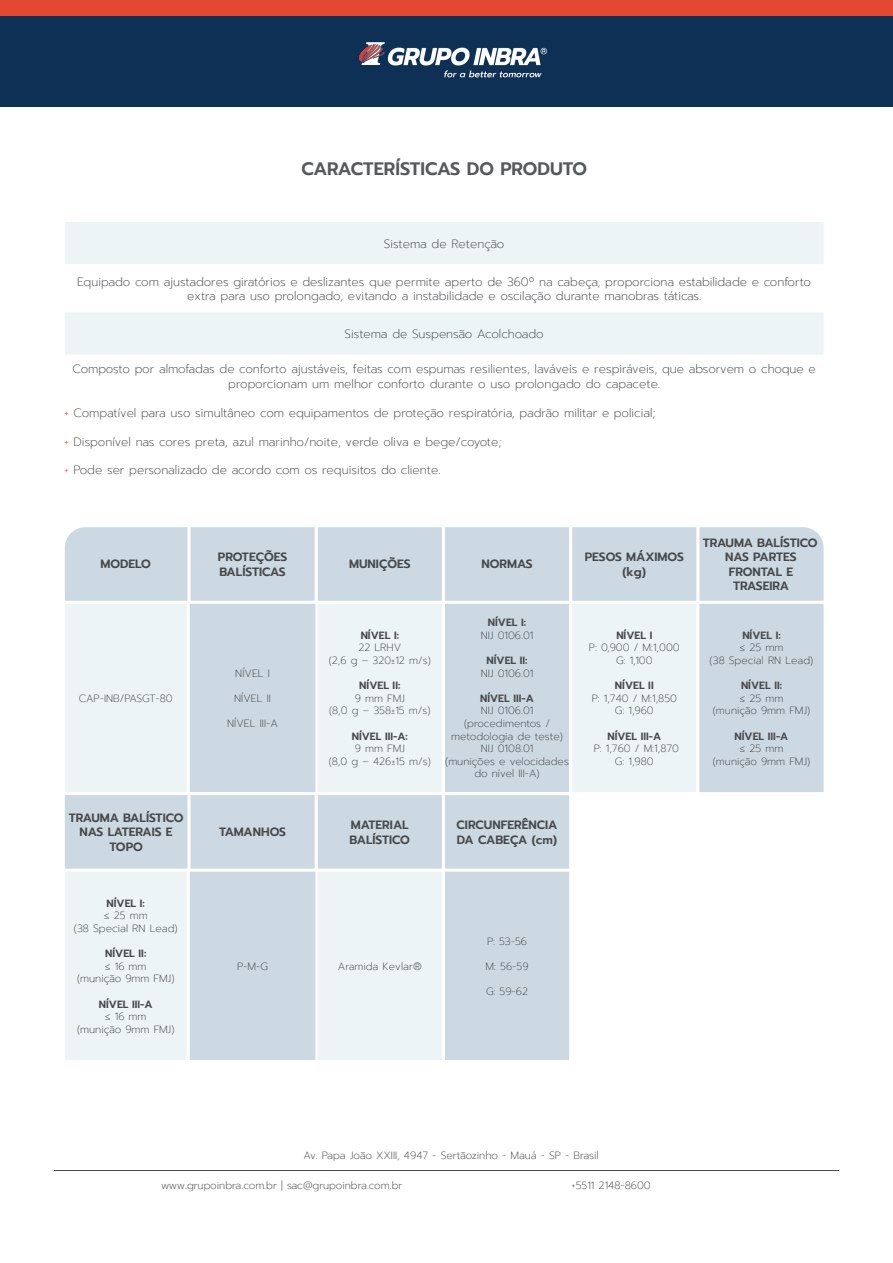
<style>
.page{position:relative;width:893px;height:1263px;background:#fff}
.page>*{position:absolute;margin:0;border:0;box-sizing:border-box;transform-origin:0 0}
.t1{font:600 18px "Prompt";color:#55595a}
.t2{font:200 12px/14.4px "Prompt";color:#47494c;text-align:center}
.t3{font:600 12px/14.4px "Prompt";color:#47494c;text-align:center}
.t4{font:600 12px/14.4px "Prompt";color:#46484a;text-align:center}
.t5{font:600 12px "Prompt";letter-spacing:-.025em;color:#46484a}
.t6{font:200 10.5px/12.6px "Prompt";color:#47494c;text-align:center}
.t7{font:600 10.5px "Prompt";color:#47494c}
.t8{font:200 10.5px "Prompt";letter-spacing:-.025em;color:#47494c}
.s1{color:#e54832}
.s2{color:#e44832}
</style>
<div class="page">
<div style="left:0;top:0;width:893px;height:107px;background:#0e3054"></div>
<img style="left:359px;top:43px;width:187px;height:35px">
<div style="left:0;top:1px;width:893px;height:15px;background:#e44832"></div>
<hr style="left:54px;top:1170px;width:785px;height:1px;background:#47494c">
<div style="left:65px;top:795px;width:504px;height:74px;background:#cdd9e2"></div>
<div style="left:65px;top:527px;width:759px;height:74px;background:#cdd9e2"></div>
<div style="left:189px;top:603px;width:127px;height:190px;background:#cdd9e2"></div>
<div style="left:188px;top:602px;width:129px;height:192px;border:2px solid #fff"></div>
<div style="left:189px;top:871px;width:127px;height:190px;background:#cdd9e2"></div>
<div style="left:188px;top:870px;width:129px;height:191px;border:2px solid #fff"></div>
<div style="left:317px;top:603px;width:126px;height:190px;background:#edf4f6"></div>
<div style="left:316px;top:602px;width:127px;height:192px;border:2px solid #fff"></div>
<div style="left:317px;top:871px;width:126px;height:190px;background:#edf4f6"></div>
<div style="left:316px;top:870px;width:127px;height:191px;border:2px solid #fff"></div>
<div style="left:64px;top:603px;width:123px;height:190px;background:#edf4f6"></div>
<div style="left:63px;top:602px;width:125px;height:192px;border:2px solid #fff"></div>
<div style="left:64px;top:871px;width:123px;height:190px;background:#edf4f6"></div>
<div style="left:63px;top:870px;width:125px;height:191px;border:2px solid #fff"></div>
<div style="left:444px;top:603px;width:126px;height:190px;background:#cdd9e2"></div>
<div style="left:443px;top:602px;width:128px;height:192px;border:2px solid #fff"></div>
<div style="left:444px;top:871px;width:126px;height:190px;background:#cdd9e2"></div>
<div style="left:443px;top:870px;width:128px;height:191px;border:2px solid #fff"></div>
<div style="left:699px;top:603px;width:125px;height:190px;background:#cdd9e2"></div>
<div style="left:698px;top:602px;width:127px;height:192px;border:2px solid #fff"></div>
<div style="left:571px;top:603px;width:126px;height:190px;background:#edf4f6"></div>
<div style="left:571px;top:602px;width:127px;height:192px;border:2px solid #fff"></div>
<div style="left:64px;top:221px;width:760px;height:44px;background:#edf4f6"></div>
<div style="left:63px;top:220px;width:762px;height:46px;border:2px solid #fff"></div>
<div style="left:64px;top:312px;width:760px;height:43px;background:#edf4f6"></div>
<p class="t1" style="left:301px;top:156px;width:287px">CARACTERÍSTICAS DO PRODUTO</p>
<p class="t2" style="left:384px;top:236px;width:122px">Sistema de Retenção</p>
<p class="t2" style="left:77px;top:274px;width:735px">Equipado com ajustadores giratórios e deslizantes que permite aperto de 360º na cabeça, proporciona estabilidade e conforto extra para uso prolongado, evitando a instabilidade e oscilação durante manobras táticas.</p>
<p class="t2" style="left:345px;top:327px;width:201px">Sistema de Suspensão Acolchoado</p>
<p class="t2" style="left:73px;top:362px;width:745px">Composto por almofadas de conforto ajustáveis, feitas com espumas resilientes, laváveis e respiráveis, que absorvem o choque e proporcionam um melhor conforto durante o uso prolongado do capacete.</p>
<p class="t2" style="left:64px;top:405px;width:593px"><span class="s1">+</span> Compatível para uso simultâneo com equipamentos de proteção respiratória, padrão militar e policial;</p>
<p class="t2" style="left:64px;top:434px;width:439px"><span class="s2">+</span> Disponível nas cores preta, azul marinho/noite, verde oliva e bege/coyote;</p>
<p class="t2" style="left:64px;top:463px;width:378px"><span class="s2">+</span> Pode ser personalizado de acordo com os requisitos do cliente.</p>
<p class="t4" style="left:100px;top:557px;width:52px">MODELO</p>
<p class="t4" style="left:218px;top:550px;width:71px">PROTEÇÕES</p>
<p class="t4" style="left:219px;top:564px;width:68px">BALÍSTICAS</p>
<p class="t8" style="left:79px;top:691px;width:95px">CAP-INB/PASGT-80</p>
<p class="t4" style="left:69px;top:810px;width:116px">TRAUMA BALÍSTICO<br>NAS LATERAIS E<br>TOPO</p>
<p class="t7" style="left:107px;top:895px;width:40px">NÍVEL I:</p>
<p class="t6" style="left:104px;top:909px;width:45px">≤ 25 mm</p>
<p class="t6" style="left:74px;top:922px;width:105px">(38 Special RN Lead)</p>
<p class="t7" style="left:105px;top:946px;width:43px">NÍVEL II:</p>
<p class="t6" style="left:105px;top:960px;width:43px">≤ 16 mm</p>
<p class="t6" style="left:77px;top:972px;width:99px">(munição 9mm FMJ)</p>
<p class="t7" style="left:99px;top:996px;width:55px">NÍVEL III-A</p>
<p class="t6" style="left:105px;top:1010px;width:43px">≤ 16 mm</p>
<p class="t6" style="left:77px;top:1023px;width:99px">(munição 9mm FMJ)</p>
<p class="t6" style="left:235px;top:667px;width:36px">NÍVEL I</p>
<p class="t6" style="left:234px;top:692px;width:38px">NÍVEL II</p>
<p class="t6" style="left:227px;top:717px;width:52px">NÍVEL III-A</p>
<p class="t5" style="left:219px;top:823px;width:68px">TAMANHOS</p>
<p class="t6" style="left:237px;top:960px;width:32px">P-M-G</p>
<p class="t3" style="left:349px;top:557px;width:63px">MUNIÇÕES</p>
<p class="t3" style="left:482px;top:557px;width:53px">NORMAS</p>
<p class="t3" style="left:585px;top:550px;width:101px">PESOS MÁXIMOS (kg)</p>
<p class="t3" style="left:703px;top:535px;width:116px">TRAUMA BALÍSTICO<br>NAS PARTES</p>
<p class="t3" style="left:729px;top:564px;width:66px">FRONTAL E</p>
<p class="t3" style="left:733px;top:579px;width:57px">TRASEIRA</p>
<p class="t7" style="left:361px;top:627px;width:40px">NÍVEL I:</p>
<p class="t6" style="left:358px;top:641px;width:44px">22 LRHV</p>
<p class="t6" style="left:329px;top:654px;width:103px">(2,6 g – 320±12 m/s)</p>
<p class="t7" style="left:359px;top:678px;width:43px">NÍVEL II:</p>
<p class="t6" style="left:355px;top:692px;width:52px">9 mm FMJ</p>
<p class="t6" style="left:329px;top:704px;width:103px">(8,0 g – 358±15 m/s)</p>
<p class="t7" style="left:352px;top:728px;width:58px">NÍVEL III-A:</p>
<p class="t6" style="left:355px;top:742px;width:52px">9 mm FMJ</p>
<p class="t6" style="left:329px;top:755px;width:104px">(8,0 g – 426±15 m/s)</p>
<p class="t7" style="left:488px;top:615px;width:40px">NÍVEL I:</p>
<p class="t6" style="left:481px;top:629px;width:54px">NIJ 0106.01</p>
<p class="t7" style="left:487px;top:653px;width:43px">NÍVEL II:</p>
<p class="t6" style="left:481px;top:667px;width:54px">NIJ 0106.01</p>
<p class="t7" style="left:480px;top:690px;width:55px">NÍVEL III-A</p>
<p class="t6" style="left:481px;top:704px;width:54px">NIJ 0106.01</p>
<p class="t6" style="left:464px;top:717px;width:87px">(procedimentos /</p>
<p class="t6" style="left:451px;top:730px;width:113px">metodologia de teste)</p>
<p class="t6" style="left:481px;top:742px;width:54px">NIJ 0108.01</p>
<p class="t6" style="left:445px;top:755px;width:125px">(munições e velocidades do nível III-A)</p>
<p class="t7" style="left:616px;top:627px;width:38px">NÍVEL I</p>
<p class="t6" style="left:589px;top:641px;width:92px">P: 0,900 / M:1,000</p>
<p class="t6" style="left:616px;top:654px;width:38px">G: 1,100</p>
<p class="t7" style="left:615px;top:678px;width:40px">NÍVEL II</p>
<p class="t6" style="left:592px;top:692px;width:87px">P: 1,740 / M:1,850</p>
<p class="t6" style="left:615px;top:704px;width:40px">G: 1,960</p>
<p class="t7" style="left:607px;top:728px;width:55px">NÍVEL III-A</p>
<p class="t6" style="left:594px;top:742px;width:87px">P: 1,760 / M:1,870</p>
<p class="t6" style="left:615px;top:755px;width:40px">G: 1,980</p>
<p class="t7" style="left:742px;top:627px;width:40px">NÍVEL I:</p>
<p class="t6" style="left:740px;top:641px;width:45px">≤ 25 mm</p>
<p class="t6" style="left:710px;top:654px;width:105px">(38 Special RN Lead)</p>
<p class="t7" style="left:741px;top:678px;width:43px">NÍVEL II:</p>
<p class="t6" style="left:740px;top:692px;width:45px">≤ 25 mm</p>
<p class="t6" style="left:713px;top:704px;width:99px">(munição 9mm FMJ)</p>
<p class="t7" style="left:735px;top:728px;width:55px">NÍVEL III-A</p>
<p class="t6" style="left:740px;top:742px;width:45px">≤ 25 mm</p>
<p class="t6" style="left:713px;top:755px;width:99px">(munição 9mm FMJ)</p>
<p class="t3" style="left:351px;top:818px;width:59px">MATERIAL</p>
<p class="t3" style="left:350px;top:832px;width:62px">BALÍSTICO</p>
<p class="t3" style="left:457px;top:818px;width:102px">CIRCUNFERÊNCIA</p>
<p class="t3" style="left:457px;top:832px;width:102px">DA CABEÇA (cm)</p>
<p class="t6" style="left:338px;top:960px;width:86px">Aramida Kevlar®</p>
<p class="t6" style="left:487px;top:935px;width:42px">P: 53-56</p>
<p class="t6" style="left:486px;top:960px;width:44px">M: 56-59</p>
<p class="t6" style="left:486px;top:985px;width:44px">G: 59-62</p>
<p class="t6" style="left:303px;top:1149px;width:297px">Av. Papa João XXIII, 4947 - Sertãozinho - Mauá - SP - Brasil</p>
<p class="t6" style="left:161px;top:1179px;width:243px">www.grupoinbra.com.br | sac@grupoinbra.com.br</p>
<p class="t6" style="left:571px;top:1179px;width:81px">+5511 2148-8600</p>
</div>
